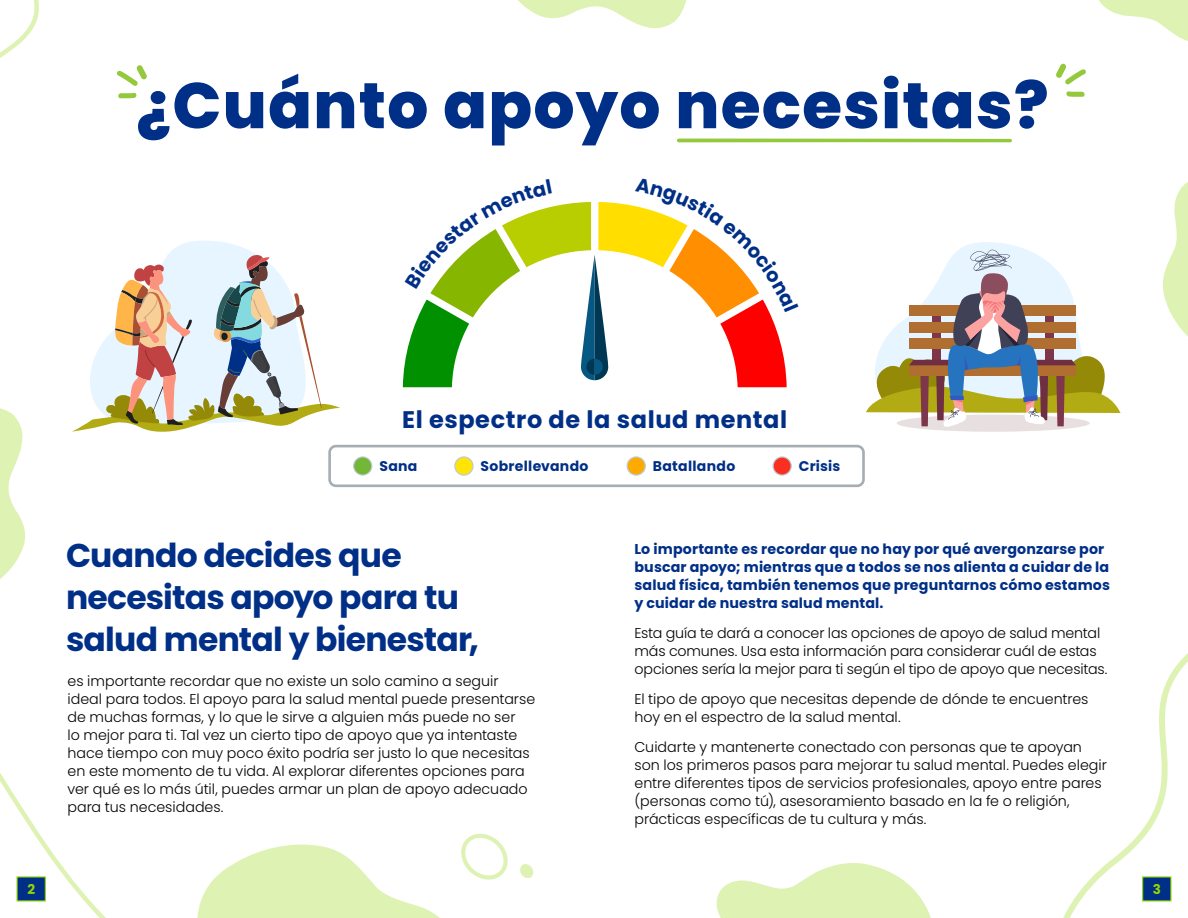
<style>
.page{position:relative;width:1188px;height:918px;background:#fff}
.page>*{position:absolute;margin:0;border:0;box-sizing:border-box;transform-origin:0 0}
.t1{font:800 64.5px "Poppins";letter-spacing:.02em;color:#002f87}
.t2{font:700 33px/42px "Poppins";letter-spacing:-.025em;color:#002f87}
.t3{font:700 24px "Poppins";letter-spacing:.025em;color:#002f87}
.t4{font:300 14.25px/18px "Poppins";color:#000}
.t5{font:700 14.25px/18px "Poppins";letter-spacing:.01em;color:#002f87}
.t6{font:700 14.1px "Poppins";letter-spacing:.02em;color:#002f87}
.t7{font:700 13.5px "Poppins";color:#93d500}
</style>
<div class="page">
<svg style="left:0;top:773px;width:106px;height:145px"></svg>
<svg style="left:716px;top:863px;width:215px;height:55px"></svg>
<svg style="left:1063px;top:653px;width:125px;height:265px"></svg>
<svg style="left:197px;top:833px;width:311px;height:85px"></svg>
<svg style="left:520px;top:864px;width:14px;height:14px"></svg>
<svg style="left:118px;top:93px;width:19px;height:5px"></svg>
<svg style="left:117px;top:65px;width:30px;height:21px"></svg>
<svg style="left:1066px;top:91px;width:19px;height:6px"></svg>
<svg style="left:1056px;top:64px;width:30px;height:20px"></svg>
<div style="left:897px;top:415px;width:193px;height:17px;background:#e8e0e0;border-radius:50%"></div>
<svg style="left:866px;top:242px;width:254px;height:187px"></svg>
<svg style="left:1099px;top:0;width:89px;height:41px"></svg>
<svg style="left:0;top:0;width:39px;height:58px"></svg>
<svg style="left:1162px;top:182px;width:26px;height:155px"></svg>
<svg style="left:518px;top:0;width:169px;height:29px"></svg>
<svg style="left:0;top:408px;width:25px;height:171px"></svg>
<div style="left:354px;top:457px;width:18px;height:18px;background:#73b638;border-radius:50%"></div>
<div style="left:353px;top:456px;width:19px;height:20px;border:1px solid #bdccd4;border-radius:50%"></div>
<div style="left:455px;top:457px;width:18px;height:18px;background:#ffe407;border-radius:50%"></div>
<div style="left:454px;top:456px;width:20px;height:20px;border:1px solid #bdccd4;border-radius:50%"></div>
<div style="left:627px;top:457px;width:18px;height:18px;background:#feaa00;border-radius:50%"></div>
<div style="left:627px;top:456px;width:19px;height:20px;border:1px solid #bdccd4;border-radius:50%"></div>
<div style="left:773px;top:457px;width:18px;height:18px;background:#f93021;border-radius:50%"></div>
<div style="left:772px;top:456px;width:20px;height:20px;border:1px solid #bdccd4;border-radius:50%"></div>
<div style="left:328px;top:445px;width:537px;height:42px;border:3px solid #a6adb4;border-radius:6px"></div>
<svg style="left:169px;top:240px;width:87px;height:14px"></svg>
<svg style="left:72px;top:254px;width:268px;height:178px"></svg>
<svg style="left:677px;top:138px;width:335px;height:5px;fill:#95c93d"></svg>
<div style="left:1142px;top:876px;width:30px;height:26px;background:#002f87;border:1px solid #93d500"></div>
<div style="left:16px;top:876px;width:30px;height:26px;background:#002f87;border:1px solid #93d500"></div>
<svg style="left:403px;top:202px;width:384px;height:185px"></svg>
<h1 class="t1" style="left:136px;top:68px;width:914px">¿Cuánto apoyo necesitas?</h1>
<h3 class="t3" style="left:402px;top:406px;width:387px">El espectro de la salud mental</h3>
<p class="t6" style="left:379px;top:458px;width:40px">Sana</p>
<p class="t6" style="left:481px;top:458px;width:109px">Sobrellevando</p>
<p class="t6" style="left:653px;top:458px;width:84px">Batallando</p>
<p class="t6" style="left:799px;top:458px;width:43px">Crisis</p>
<h2 class="t2" style="left:66px;top:535px;width:414px">Cuando decides que necesitas apoyo para tu salud mental y bienestar,</h2>
<p class="t4" style="left:68px;top:672px;width:469px">es importante recordar que no existe un solo camino a seguir ideal para todos. El apoyo para la salud mental puede presentarse de muchas formas, y lo que le sirve a alguien más puede no ser<br>lo mejor para ti. Tal vez un cierto tipo de apoyo que ya intentaste hace tiempo con muy poco éxito podría ser justo lo que necesitas en este momento de tu vida. Al explorar diferentes opciones para ver qué es lo más útil, puedes armar un plan de apoyo adecuado para tus necesidades.</p>
<p class="t5" style="left:634px;top:540px;width:477px">Lo importante es recordar que no hay por qué avergonzarse por buscar apoyo; mientras que a todos se nos alienta a cuidar de la salud física, también tenemos que preguntarnos cómo estamos y cuidar de nuestra salud mental.</p>
<p class="t4" style="left:634px;top:624px;width:475px">Esta guía te dará a conocer las opciones de apoyo de salud mental más comunes. Usa esta información para considerar cuál de estas opciones sería la mejor para ti según el tipo de apoyo que necesitas.</p>
<p class="t4" style="left:634px;top:690px;width:456px">El tipo de apoyo que necesitas depende de dónde te encuentres hoy en el espectro de la salud mental.</p>
<p class="t4" style="left:634px;top:738px;width:474px">Cuidarte y mantenerte conectado con personas que te apoyan son los primeros pasos para mejorar tu salud mental. Puedes elegir entre diferentes tipos de servicios profesionales, apoyo entre pares (personas como tú), asesoramiento basado en la fe o religión, prácticas específicas de tu cultura y más.</p>
<p class="t7" style="left:27px;top:882px;width:9px">2</p>
<p class="t7" style="left:1153px;top:882px;width:10px">3</p>
</div>
